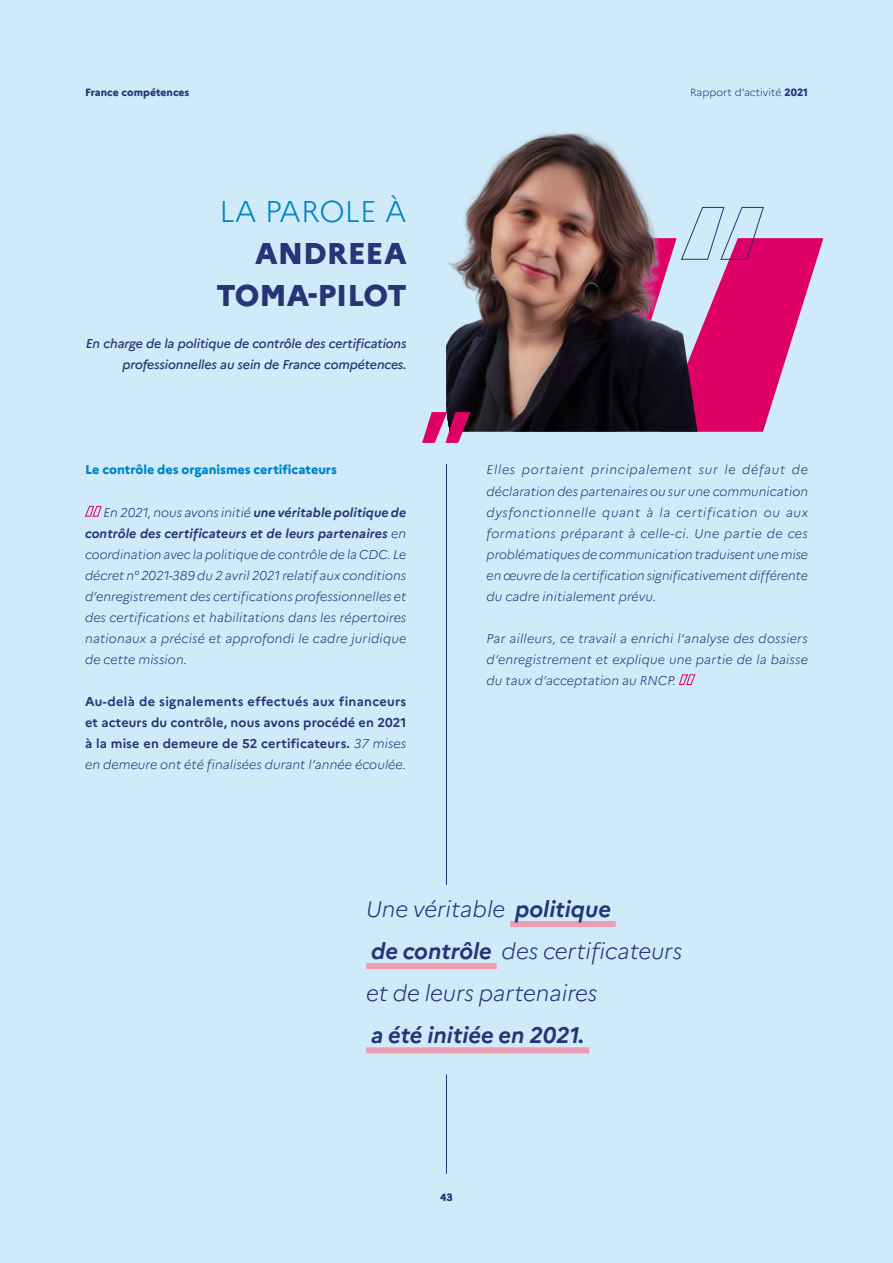
<style>
.page{position:relative;width:893px;height:1263px;background:#cfebfa}
.page>*{position:absolute;margin:0;border:0;box-sizing:border-box;transform-origin:0 0}
.Intertitres_-_Niv_2{font:800 30px/42.2px "Marianne";color:#273475;text-align:right}
.Intertitres_-_Niv_2-2{font:300 30px "Marianne";color:#0084c3}
.Verbatim_Niv2{font:italic 300 22.5px/42.2px "Marianne";color:#273475}
.Courant{font:italic 300 12.75px/21px "Marianne";letter-spacing:.01em;color:#273475;text-align:justify}
.Courant-2{font:700 12.75px/21px "Marianne";letter-spacing:.01em;color:#273475;text-align:justify}
.Intertitres_-_Niv_2-3{font:italic 500 12.75px/21px "Marianne";letter-spacing:-.01em;color:#273475;text-align:right}
.Courant-3{font:800 12.75px "Marianne";color:#0084c3}
.t1{font:300 10.5px "Marianne";color:#273475}
.t2{font:800 10.5px "Marianne";color:#273475}
.s1{font-weight:700}
.s2{font-style:italic}
.s3{font-weight:300;font-style:italic}
.s4{font-weight:800}
</style>
<div class="page">
<svg style="left:85px;top:505px;width:17px;height:12px"></svg>
<svg style="left:679px;top:674px;width:17px;height:11px"></svg>
<hr style="left:446px;top:464px;width:1px;height:421px;background:#273475">
<hr style="left:446px;top:1074px;width:1px;height:100px;background:#273475">
<div style="left:510px;top:921px;width:106px;height:6px;background:#ef9cb3"></div>
<div style="left:366px;top:963px;width:131px;height:6px;background:#ef9cb3"></div>
<div style="left:366px;top:1047px;width:223px;height:6px;background:#ef9cb3"></div>
<img style="left:446px;top:132px;width:201px;height:300px">
<svg style="left:422px;top:412px;width:49px;height:31px"></svg>
<svg style="left:513px;top:206px;width:310px;height:226px"></svg>
<p class="t2" style="left:85px;top:85px;width:106px">France compétences</p>
<p class="Intertitres_-_Niv_2-2" style="left:219px;top:193px;width:189px">LA PAROLE À</p>
<p class="Intertitres_-_Niv_2" style="left:216px;top:232px;width:192px">ANDREEA<br>TOMA-PILOT</p>
<p class="Intertitres_-_Niv_2-3" style="left:86px;top:333px;width:322px">En charge de la politique de contrôle des certifications professionnelles au sein de France compétences.</p>
<p class="Courant-3" style="left:85px;top:462px;width:254px">Le contrôle des organismes certificateurs</p>
<p class="Courant" style="left:85px;top:501px;width:323px;text-indent:18px">En 2021, nous avons initié <span class="s1">une véritable politique de contrôle des certificateurs et de leurs partenaires</span> en coordination avec la politique de contrôle de la CDC. Le décret n° 2021-389 du 2 avril 2021 relatif aux conditions d’enregistrement des certifications professionnelles et des certifications et habilitations dans les répertoires nationaux a précisé et approfondi le cadre juridique de cette mission.</p>
<p class="Courant-2" style="left:85px;top:691px;width:323px">Au-delà de signalements effectués aux financeurs et acteurs du contrôle, nous avons procédé en 2021 à la mise en demeure de 52 certificateurs<span class="s2">.</span> <span class="s3">37 mises en demeure ont été finalisées durant l’année écoulée.</span></p>
<p class="t1" style="left:690px;top:85px;width:119px">Rapport d’activité <span class="s4">2021</span></p>
<p class="Courant" style="left:487px;top:459px;width:323px">Elles portaient principalement sur le défaut de déclaration des partenaires ou sur une communication dysfonctionnelle quant à la certification ou aux formations préparant à celle-ci. Une partie de ces problématiques de communication traduisent une mise en œuvre de la certification significativement différente du cadre initialement prévu.</p>
<p class="Courant" style="left:487px;top:628px;width:323px">Par ailleurs, ce travail a enrichi l’analyse des dossiers d’enregistrement et explique une partie de la baisse du taux d’acceptation au RNCP.</p>
<p class="Verbatim_Niv2" style="left:366px;top:887px;width:318px">Une véritable <span class="s1">politique<br>de contrôle</span> des certificateurs et de leurs partenaires<br><span class="s1">a été initiée en 2021.</span></p>
<p class="t2" style="left:440px;top:1190px;width:14px">43</p>
</div>
